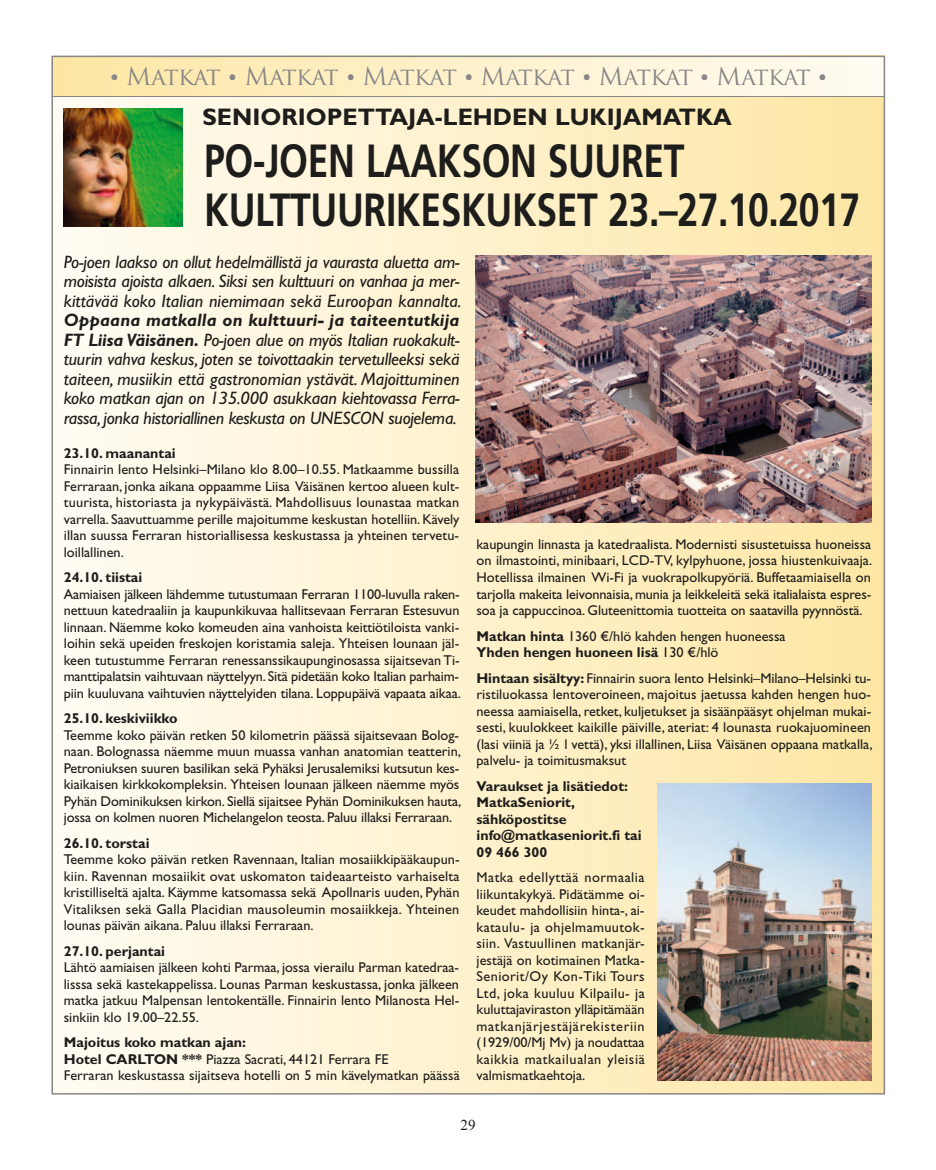
<style>
.page{position:relative;width:936px;height:1170px;background:#fff}
.page>*{position:absolute;margin:0;border:0;box-sizing:border-box;transform-origin:0 0}
.t1{font:700 46.5px/49.1px "Frutiger LT Std";letter-spacing:-.01em;color:#1d1d1b;scale:.8 1}
.t2{font:24px "Trajan Pro";letter-spacing:-.025em;color:#878787}
.t3{font:700 24px "Gill Sans Std";color:#1d1d1b}
.t4{font:italic 18px/19.5px "Gill Sans Std";letter-spacing:-.015em;color:#1d1d1b;text-align:justify}
.t5{font:15px "Times New Roman";color:#1d1d1b}
.t6{font:14.25px/16.5px "Gill Sans Std";color:#1d1d1b;text-align:justify}
.t7{font:700 14.25px/16.5px "Gill Sans Std";color:#1d1d1b}
.s1{font-family:"Myriad Pro";font-weight:600;font-size:37.5px}
.s2{font-weight:700}
</style>
<div class="page">
<div style="left:52px;top:55px;width:832px;height:1037px;background:linear-gradient(to right,#fffcf5,#fee7a5)"></div>
<div style="left:53px;top:56px;width:832px;height:40px;background:linear-gradient(to right,#fee7a4,#fffcf4)"></div>
<hr style="left:52px;top:96px;width:832px;height:1px;background:#878787">
<img style="left:475px;top:255px;width:396px;height:268px">
<img style="left:657px;top:783px;width:214px;height:297px">
<img style="left:64px;top:108px;width:118px;height:119px">
<h2 class="t2" style="left:110px;top:61px;width:718px"><span class="s1">·</span> Matkat <span class="s1">·</span> Matkat <span class="s1">·</span> Matkat <span class="s1">·</span> Matkat <span class="s1">·</span> Matkat <span class="s1">·</span> Matkat <span class="s1">·</span></h2>
<h2 class="t3" style="left:202px;top:103px;width:531px">SENIORIOPETTAJA-LEHDEN LUKIJAMATKA</h2>
<h1 class="t1" style="left:204px;top:136px;width:821px">PO-JOEN LAAKSON SUURET<br>KULTTUURIKESKUKSET 23.–27.10.2017</h1>
<p class="t4" style="left:64px;top:252px;width:399px">Po-joen laakso on ollut hedelmällistä ja vaurasta aluetta am&shy;moisista ajoista alkaen. Siksi sen kulttuuri on vanhaa ja mer&shy;kittävää koko Italian niemimaan sekä Euroopan kannalta.</p>
<p class="t4" style="left:64px;top:310px;width:397px"><span class="s2">Oppaana matkalla on kulttuuri- ja taiteentutkija FT Liisa Väisänen.</span> Po-joen alue on myös Italian ruokakult&shy;tuurin vahva keskus, joten se toivottaakin tervetulleeksi sekä taiteen, musiikin että gastronomian ystävät. Majoittuminen koko matkan ajan on 135.000 asukkaan kiehtovassa Ferra&shy;rassa, jonka historiallinen keskusta on UNESCON suojelema.</p>
<p class="t7" style="left:64px;top:444px;width:113px">23.10. maanantai</p>
<p class="t6" style="left:64px;top:461px;width:397px">Finnairin lento Helsinki–Milano klo 8.00–10.55. Matkaamme bussilla Ferraraan, jonka aikana oppaamme Liisa Väisänen kertoo alueen kult&shy;tuurista, historiasta ja nykypäivästä. Mahdollisuus lounastaa matkan varrella. Saavuttuamme perille majoitumme keskustan hotelliin. Kävely illan suussa Ferraran historiallisessa keskustassa ja yhteinen tervetu&shy;loillallinen.</p>
<p class="t7" style="left:64px;top:569px;width:80px">24.10. tiistai</p>
<p class="t6" style="left:64px;top:585px;width:398px">Aamiaisen jälkeen lähdemme tutustumaan Ferraran 1100-luvulla raken&shy;nettuun katedraaliin ja kaupunkikuvaa hallitsevaan Ferraran Estesuvun linnaan. Näemme koko komeuden aina vanhoista keittiötiloista vanki&shy;loihin sekä upeiden freskojen koristamia saleja. Yhteisen lounaan jäl&shy;keen tutustumme Ferraran renessanssikaupunginosassa sijaitsevan Ti&shy;manttipalatsin vaihtuvaan näyttelyyn. Sitä pidetään koko Italian parhaim&shy;piin kuuluvana vaihtuvien näyttelyiden tilana. Loppupäivä vapaata aikaa.</p>
<p class="t7" style="left:64px;top:710px;width:115px">25.10. keskiviikko</p>
<p class="t6" style="left:64px;top:726px;width:399px;text-align:left">Teemme koko päivän retken 50 kilometrin päässä sijaitsevaan Bolog&shy;naan. Bolognassa näemme muun muassa vanhan anatomian teatterin, Petroniuksen suuren basilikan sekä Pyhäksi Jerusalemiksi kutsutun kes&shy;kiaikaisen kirkkokompleksin. Yhteisen lounaan jälkeen näemme myös Pyhän Dominikuksen kirkon. Siellä sijaitsee Pyhän Dominikuksen hauta, jossa on kolmen nuoren Michelangelon teosta. Paluu illaksi Ferraraan.</p>
<p class="t7" style="left:64px;top:834px;width:87px">26.10. torstai</p>
<p class="t6" style="left:64px;top:851px;width:397px">Teemme koko päivän retken Ravennaan, Italian mosaiikkipääkaupun&shy;kiin. Ravennan mosaiikit ovat uskomaton taideaarteisto varhaiselta kristilliseltä ajalta. Käymme katsomassa sekä Apollnaris uuden, Pyhän Vitaliksen sekä Galla Placidian mausoleumin mosaiikkeja. Yhteinen lounas päivän aikana. Paluu illaksi Ferraraan.</p>
<p class="t7" style="left:64px;top:942px;width:103px">27.10. perjantai</p>
<p class="t6" style="left:64px;top:959px;width:397px">Lähtö aamiaisen jälkeen kohti Parmaa, jossa vierailu Parman katedraa&shy;lisssa sekä kastekappelissa. Lounas Parman keskustassa, jonka jälkeen matka jatkuu Malpensan lentokentälle. Finnairin lento Milanosta Hel&shy;sinkiin klo 19.00–22.55.</p>
<p class="t6" style="left:64px;top:1034px;width:397px;text-align:left"><span class="s2">Majoitus koko matkan ajan:<br>Hotel CARLTON ***</span> Piazza Sacrati, 44121 Ferrara FE<br>Ferraran keskustassa sijaitseva hotelli on 5 min kävelymatkan päässä</p>
<p class="t6" style="left:476px;top:536px;width:397px">kaupungin linnasta ja katedraalista. Modernisti sisustetuissa huoneissa on ilmastointi, minibaari, LCD-TV, kylpyhuone, jossa hiustenkuivaaja.<br>Hotellissa ilmainen Wi-Fi ja vuokrapolkupyöriä. Buffetaamiaisella on tarjolla makeita leivonnaisia, munia ja leikkeleitä sekä italialaista espres&shy;soa ja cappuccinoa. Gluteenittomia tuotteita on saatavilla pyynnöstä.</p>
<p class="t6" style="left:476px;top:627px;width:310px"><span class="s2">Matkan hinta</span> 1360 €/hlö kahden hengen huoneessa<br><span class="s2">Yhden hengen huoneen lisä</span> 130 €/hlö</p>
<p class="t6" style="left:476px;top:669px;width:397px"><span class="s2">Hintaan sisältyy:</span> Finnairin suora lento Helsinki–Milano–Helsinki tu&shy;ristiluokassa lentoveroineen, majoitus jaetussa kahden hengen huo&shy;neessa aamiaisella, retket, kuljetukset ja sisäänpääsyt ohjelman mukai&shy;sesti, kuulokkeet kaikille päiville, ateriat: 4 lounasta ruokajuomineen (lasi viiniä ja ½ l vettä), yksi illallinen, Liisa Väisänen oppaana matkalla, palvelu- ja toimitusmaksut</p>
<p class="t7" style="left:476px;top:777px;width:167px">Varaukset ja lisätiedot:<br>MatkaSeniorit, sähköpostitse info@matkaseniorit.fi tai<br>09 466 300</p>
<p class="t6" style="left:476px;top:869px;width:170px">Matka edellyttää normaalia liikuntakykyä. Pidätämme oi&shy;keudet mahdollisiin hinta-, ai&shy;kataulu- ja ohjelmamuutok&shy;siin. Vastuullinen matkanjär&shy;jestäjä on kotimainen Matka-Seniorit/Oy Kon-Tiki Tours Ltd, joka kuuluu Kilpailu- ja kuluttajaviraston ylläpitämään matkanjärjestäjärekisteriin (1929/00/Mj Mv) ja noudattaa kaikkia matkailualan yleisiä valmismatkaehtoja.</p>
<p class="t5" style="left:460px;top:1115px;width:16px">29</p>
</div>
